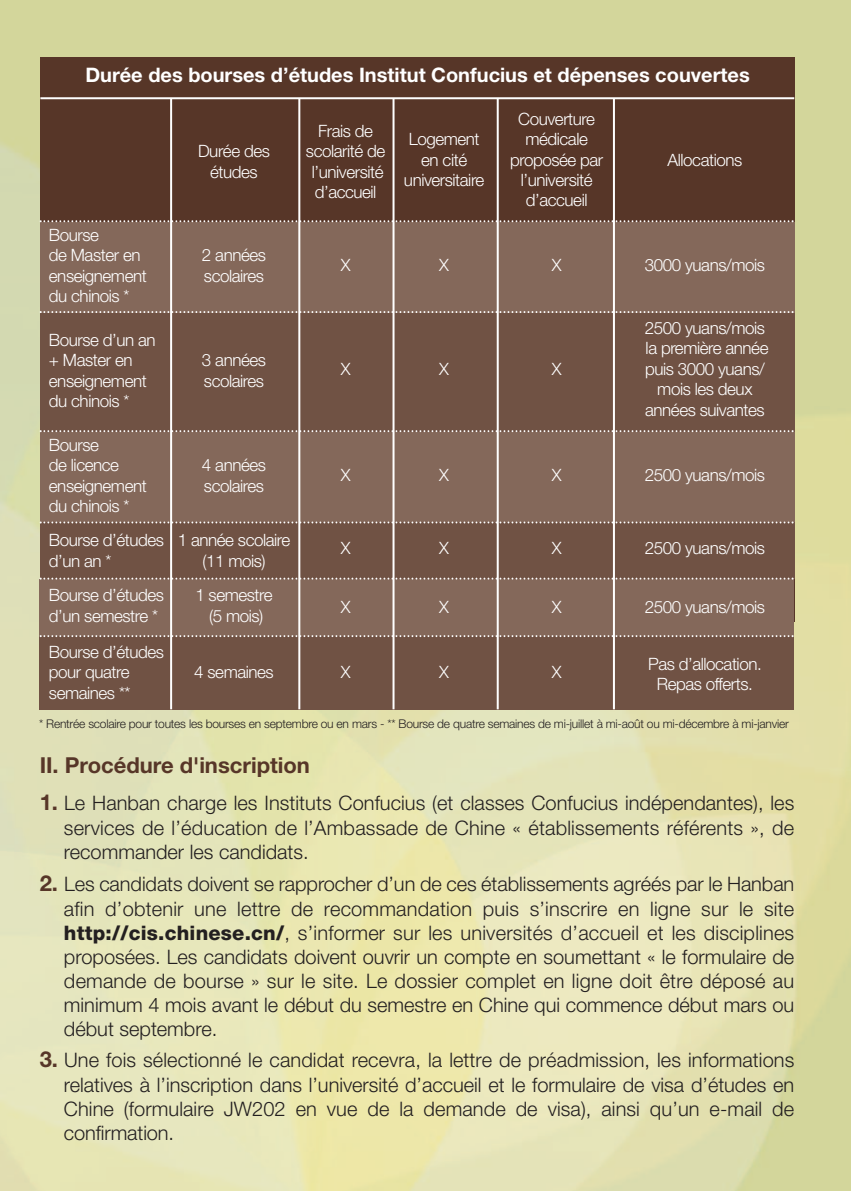
<style>
.page{position:relative;width:851px;height:1191px;background:#fff}
.page>*{position:absolute;margin:0;border:0;box-sizing:border-box;transform-origin:0 0}
.t1{font:700 22px "Helvetica Neue";color:#573628}
.t2{font:300 20px/24.2px "Helvetica Neue";color:#231f20;text-align:justify}
.t3{font:700 20px "Helvetica Neue";color:#fff}
.t4{font:300 17px/20.4px "Helvetica Neue";letter-spacing:-.025em;color:#fff}
.t5{font:300 12px "Helvetica Neue";letter-spacing:-.02em;color:#231f20}
.s1{font-weight:700;font-size:22px;color:#573628}
.s2{font-weight:800}
</style>
<div class="page">
<img style="left:0;top:0;width:850px;height:1191px">
<div style="left:40px;top:57px;width:754px;height:564px;background:#573628"></div>
<div style="left:40px;top:311px;width:754px;height:121px;background:#705244"></div>
<div style="left:40px;top:578px;width:754px;height:63px;background:#84685a"></div>
<div style="left:40px;top:636px;width:754px;height:73px;background:#705244"></div>
<div style="left:40px;top:432px;width:754px;height:90px;background:#84685a"></div>
<div style="left:40px;top:522px;width:754px;height:57px;background:#705244"></div>
<div style="left:40px;top:222px;width:754px;height:90px;background:#84685a"></div>
<hr style="left:170px;top:99px;width:2px;height:610px;background:#fff">
<hr style="left:298px;top:99px;width:2px;height:610px;background:#fff">
<hr style="left:392px;top:99px;width:2px;height:610px;background:#fff">
<hr style="left:496px;top:99px;width:2px;height:610px;background:#fff">
<hr style="left:613px;top:99px;width:2px;height:610px;background:#fff">
<svg style="left:40px;top:220px;width:753px;height:2px"></svg>
<svg style="left:40px;top:311px;width:753px;height:2px;background:#ae9c93"></svg>
<svg style="left:40px;top:430px;width:753px;height:2px"></svg>
<svg style="left:40px;top:521px;width:753px;height:2px"></svg>
<svg style="left:40px;top:577px;width:753px;height:2px"></svg>
<svg style="left:40px;top:635px;width:753px;height:2px"></svg>
<hr style="left:40px;top:97px;width:754px;height:2px;background:#fff">
<p class="t3" style="left:85px;top:68px;width:666px">Durée des bourses d’études Institut Confucius et dépenses couvertes</p>
<p class="t4" style="left:49px;top:226px;width:52px">Bourse</p>
<p class="t4" style="left:318px;top:122px;width:56px">Frais de</p>
<p class="t4" style="left:198px;top:142px;width:73px">Durée des</p>
<p class="t4" style="left:306px;top:142px;width:81px">scolarité de</p>
<p class="t4" style="left:210px;top:163px;width:49px">études</p>
<p class="t4" style="left:312px;top:163px;width:73px">l’université</p>
<p class="t4" style="left:314px;top:183px;width:63px">d’accueil</p>
<p class="t4" style="left:518px;top:110px;width:78px">Couverture</p>
<p class="t4" style="left:408px;top:130px;width:72px">Logement</p>
<p class="t4" style="left:525px;top:130px;width:64px">médicale</p>
<p class="t4" style="left:421px;top:151px;width:47px">en cité</p>
<p class="t4" style="left:510px;top:151px;width:95px">proposée par</p>
<p class="t4" style="left:667px;top:151px;width:76px">Allocations</p>
<p class="t4" style="left:404px;top:171px;width:82px">universitaire</p>
<p class="t4" style="left:520px;top:171px;width:73px">l’université d’accueil</p>
<p class="t4" style="left:49px;top:246px;width:93px">de Master en</p>
<p class="t4" style="left:202px;top:246px;width:66px">2 années</p>
<p class="t4" style="left:49px;top:267px;width:99px">enseignement</p>
<p class="t4" style="left:204px;top:267px;width:62px">scolaires</p>
<p class="t4" style="left:49px;top:287px;width:82px">du chinois *</p>
<p class="t4" style="left:49px;top:331px;width:108px">Bourse d’un an</p>
<p class="t4" style="left:340px;top:256px;width:11px">X</p>
<p class="t4" style="left:439px;top:256px;width:11px">X</p>
<p class="t4" style="left:551px;top:256px;width:11px">X</p>
<p class="t4" style="left:644px;top:256px;width:122px">3000 yuans/mois</p>
<p class="t4" style="left:644px;top:319px;width:122px">2500 yuans/mois</p>
<p class="t4" style="left:645px;top:340px;width:124px">la première année</p>
<p class="t4" style="left:49px;top:352px;width:85px">+ Master en</p>
<p class="t4" style="left:202px;top:352px;width:66px">3 années</p>
<p class="t4" style="left:340px;top:360px;width:11px">X</p>
<p class="t4" style="left:439px;top:360px;width:11px">X</p>
<p class="t4" style="left:551px;top:360px;width:11px">X</p>
<p class="t4" style="left:645px;top:360px;width:121px">puis 3000 yuans/</p>
<p class="t4" style="left:49px;top:372px;width:99px">enseignement</p>
<p class="t4" style="left:204px;top:372px;width:62px">scolaires</p>
<p class="t4" style="left:49px;top:392px;width:82px">du chinois *</p>
<p class="t4" style="left:645px;top:380px;width:121px;text-align:center">mois les deux années suivantes</p>
<p class="t4" style="left:49px;top:436px;width:52px">Bourse</p>
<p class="t4" style="left:340px;top:466px;width:11px">X</p>
<p class="t4" style="left:439px;top:466px;width:11px">X</p>
<p class="t4" style="left:551px;top:466px;width:11px">X</p>
<p class="t4" style="left:644px;top:466px;width:122px">2500 yuans/mois</p>
<p class="t4" style="left:49px;top:457px;width:72px">de licence</p>
<p class="t4" style="left:202px;top:457px;width:66px">4 années</p>
<p class="t4" style="left:49px;top:477px;width:99px">enseignement</p>
<p class="t4" style="left:204px;top:477px;width:62px">scolaires</p>
<p class="t4" style="left:49px;top:491px;width:243px;line-height:34px">du chinois *<br>Bourse d’études 1 année scolaire</p>
<p class="t4" style="left:340px;top:539px;width:11px">X</p>
<p class="t4" style="left:439px;top:539px;width:11px">X</p>
<p class="t4" style="left:551px;top:539px;width:11px">X</p>
<p class="t4" style="left:644px;top:539px;width:122px">2500 yuans/mois</p>
<p class="t4" style="left:49px;top:552px;width:64px">d’un an *</p>
<p class="t4" style="left:202px;top:552px;width:65px">(11 mois)</p>
<p class="t4" style="left:49px;top:586px;width:117px">Bourse d’études</p>
<p class="t4" style="left:195px;top:586px;width:79px">1 semestre</p>
<p class="t4" style="left:340px;top:598px;width:11px">X</p>
<p class="t4" style="left:439px;top:598px;width:11px">X</p>
<p class="t4" style="left:551px;top:598px;width:11px">X</p>
<p class="t4" style="left:644px;top:598px;width:122px">2500 yuans/mois</p>
<p class="t4" style="left:49px;top:607px;width:111px">d’un semestre *</p>
<p class="t4" style="left:209px;top:607px;width:56px">(5 mois)</p>
<p class="t4" style="left:49px;top:643px;width:117px">Bourse d’études</p>
<p class="t4" style="left:648px;top:655px;width:115px">Pas d’allocation.</p>
<p class="t4" style="left:49px;top:663px;width:82px">pour quatre</p>
<p class="t4" style="left:194px;top:663px;width:81px">4 semaines</p>
<p class="t4" style="left:340px;top:663px;width:11px">X</p>
<p class="t4" style="left:439px;top:663px;width:11px">X</p>
<p class="t4" style="left:551px;top:663px;width:11px">X</p>
<p class="t4" style="left:656px;top:675px;width:98px">Repas offerts.</p>
<p class="t4" style="left:49px;top:684px;width:83px">semaines **</p>
<p class="t5" style="left:39px;top:719px;width:751px">* Rentrée scolaire pour toutes les bourses en septembre ou en mars - ** Bourse de quatre semaines de mi-juillet à mi-août ou mi-décembre à mi-janvier</p>
<p class="t1" style="left:40px;top:757px;width:272px">II. Procédure d'inscription</p>
<p class="t2" style="left:64px;top:793px;width:731px;text-indent:-24px"><span class="s1">1.</span> Le Hanban charge les Instituts Confucius (et classes Confucius indépendantes), les services de l’éducation de l’Ambassade de Chine « établissements référents », de recommander les candidats.</p>
<p class="t2" style="left:64px;top:873px;width:731px;text-indent:-24px"><span class="s1">2.</span> Les candidats doivent se rapprocher d’un de ces établissements agréés par le Hanban afin d’obtenir une lettre de recommandation puis s’inscrire en ligne sur le site <span class="s2">http://cis.chinese.cn/</span>, s’informer sur les universités d’accueil et les disciplines proposées. Les candidats doivent ouvrir un compte en soumettant « le formulaire de demande de bourse » sur le site. Le dossier complet en ligne doit être déposé au minimum 4 mois avant le début du semestre en Chine qui commence début mars ou début septembre.</p>
<p class="t2" style="left:64px;top:1049px;width:731px;text-indent:-24px"><span class="s1">3.</span> Une fois sélectionné le candidat recevra, la lettre de préadmission, les informations relatives à l’inscription dans l’université d’accueil et le formulaire de visa d’études en Chine (formulaire JW202 en vue de la demande de visa), ainsi qu’un e-mail de confirmation.</p>
</div>
